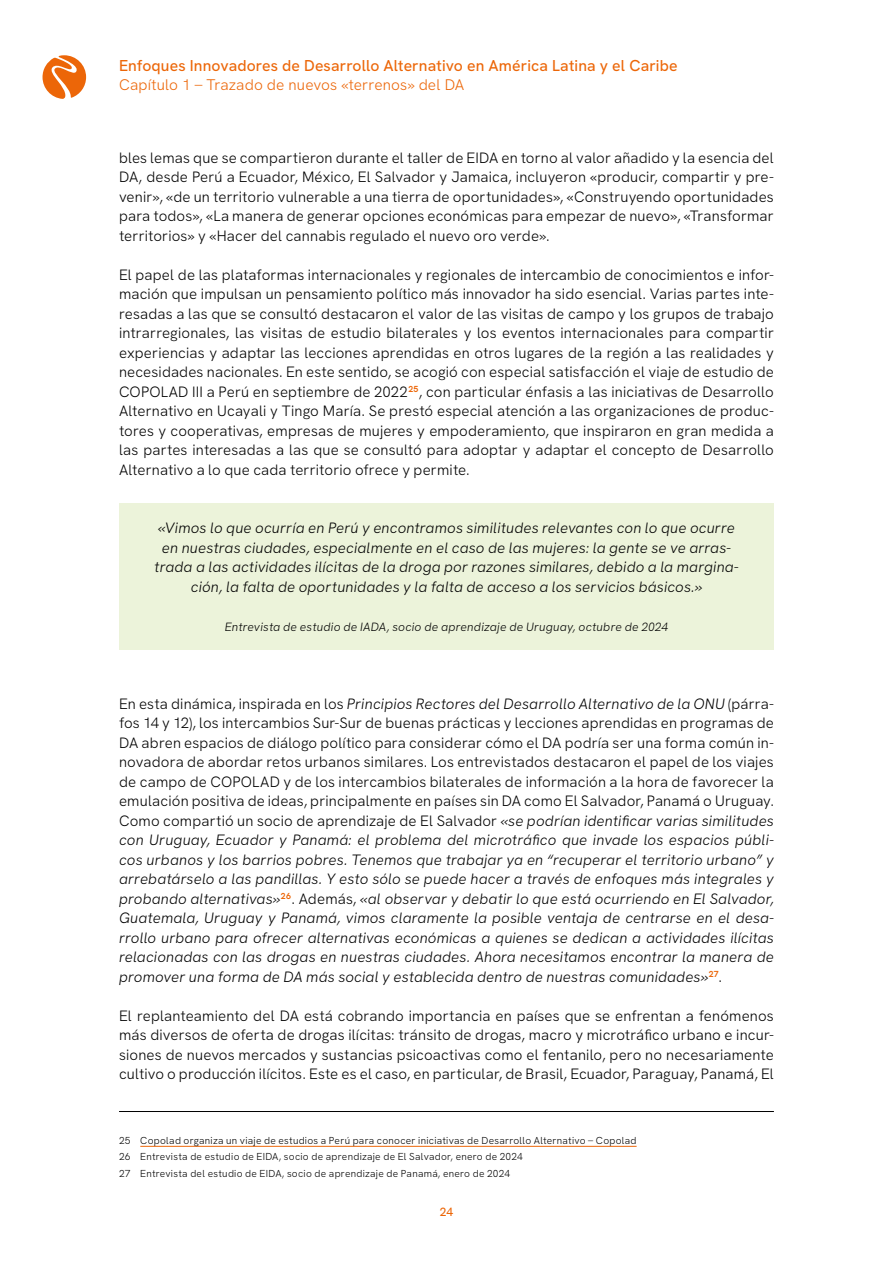
<style>
.page{position:relative;width:893px;height:1263px;background:#fff}
.page>*{position:absolute;margin:0;border:0;box-sizing:border-box;transform-origin:0 0}
.t1{font:500 15.75px "HK Grotesk Pro";letter-spacing:.01em;color:#ec6608}
.t2{font:300 15.3px "HK Grotesk Pro";letter-spacing:.01em;color:#ec6608}
.Lauftext{font:300 15px/19.5px "HK Grotesk Pro";letter-spacing:.01em;color:#000;text-align:justify}
.Lauftext-2{font:italic 300 15px/19.5px "HK Grotesk Pro";letter-spacing:.01em;color:#000;text-align:justify}
.Zitat{font:italic 300 15px/19.5px "HK Grotesk Pro";letter-spacing:.01em;color:#000;text-align:center}
.Zitat-Geber{font:italic 300 12px "HK Grotesk Pro";letter-spacing:.015em;color:#000}
.t3{font:500 12px "HK Grotesk Pro";color:#ec6608}
.Fußnote{font:300 10.2px "HK Grotesk Pro";letter-spacing:.025em;color:#000}
.s1{font-style:normal}
</style>
<div class="page">
<svg style="left:43px;top:55px;width:43px;height:44px"></svg>
<div style="left:119px;top:503px;width:655px;height:108px;background:#ecf3da"></div>
<div style="left:119px;top:606px;width:655px;height:44px;background:#ecf3da"></div>
<hr style="left:119px;top:1111px;width:655px;height:1px;background:#000">
<hr style="left:140px;top:1146px;width:497px;height:1px;background:#ec6608">
<p class="t1" style="left:119px;top:54px;width:560px">Enfoques Innovadores de Desarrollo Alternativo en América Latina y el Caribe</p>
<p class="t2" style="left:119px;top:73px;width:347px">Capítulo 1 – Trazado de nuevos «terrenos» del DA</p>
<p class="Lauftext" style="left:119px;top:147px;width:656px">bles lemas que se compartieron durante el taller de EIDA en torno al valor añadido y la esencia del DA, desde Perú a Ecuador, México, El Salvador y Jamaica, incluyeron «producir, compartir y pre&shy;venir», «de un territorio vulnerable a una tierra de oportunidades», «Construyendo oportunidades para todos», «La manera de generar opciones económicas para empezar de nuevo», «Transformar territorios» y «Hacer del cannabis regulado el nuevo oro verde».</p>
<p class="Lauftext" style="left:119px;top:264px;width:656px">El papel de las plataformas internacionales y regionales de intercambio de conocimientos e infor&shy;mación que impulsan un pensamiento político más innovador ha sido esencial. Varias partes inte&shy;resadas a las que se consultó destacaron el valor de las visitas de campo y los grupos de trabajo intrarregionales, las visitas de estudio bilaterales y los eventos internacionales para compartir experiencias y adaptar las lecciones aprendidas en otros lugares de la región a las realidades y necesidades nacionales. En este sentido, se acogió con especial satisfacción el viaje de estudio de COPOLAD III a Perú en septiembre de 2022<sup>25</sup>, con particular énfasis a las iniciativas de Desarrollo Alternativo en Ucayali y Tingo María. Se prestó especial atención a las organizaciones de produc&shy;tores y cooperativas, empresas de mujeres y empoderamiento, que inspiraron en gran medida a las partes interesadas a las que se consultó para adoptar y adaptar el concepto de Desarrollo Alternativo a lo que cada territorio ofrece y permite.</p>
<p class="Zitat" style="left:154px;top:517px;width:586px">«Vimos lo que ocurría en Perú y encontramos similitudes relevantes con lo que ocurre en nuestras ciudades, especialmente en el caso de las mujeres: la gente se ve arras&shy;trada a las actividades ilícitas de la droga por razones similares, debido a la margina&shy;ción, la falta de oportunidades y la falta de acceso a los servicios básicos.»</p>
<p class="Zitat-Geber" style="left:225px;top:617px;width:445px">Entrevista de estudio de IADA, socio de aprendizaje de Uruguay, octubre de 2024</p>
<p class="Lauftext-2" style="left:119px;top:693px;width:656px"><span class="s1">En esta dinámica, inspirada en los</span> Principios Rectores del Desarrollo Alternativo de la ONU <span class="s1">(párra&shy;fos 14 y 12), los intercambios Sur-Sur de buenas prácticas y lecciones aprendidas en programas de DA abren espacios de diálogo político para considerar cómo el DA podría ser una forma común in&shy;novadora de abordar retos urbanos similares. Los entrevistados destacaron el papel de los viajes de campo de COPOLAD y de los intercambios bilaterales de información a la hora de favorecer la emulación positiva de ideas, principalmente en países sin DA como El Salvador, Panamá o Uruguay.<br>Como compartió un socio de aprendizaje de El Salvador</span> «se podrían identificar varias similitudes con Uruguay, Ecuador y Panamá: el problema del microtráfico que invade los espacios públi&shy;cos urbanos y los barrios pobres. Tenemos que trabajar ya en “recuperar el territorio urbano” y arrebatárselo a las pandillas. Y esto sólo se puede hacer a través de enfoques más integrales y probando alternativas»<sup>26</sup><span class="s1">. Además,</span> «al observar y debatir lo que está ocurriendo en El Salvador, Guatemala, Uruguay y Panamá, vimos claramente la posible ventaja de centrarse en el desa&shy;rrollo urbano para ofrecer alternativas económicas a quienes se dedican a actividades ilícitas relacionadas con las drogas en nuestras ciudades. Ahora necesitamos encontrar la manera de promover una forma de DA más social y establecida dentro de nuestras comunidades»<sup>27</sup><span class="s1">.</span></p>
<p class="Lauftext" style="left:119px;top:1005px;width:656px">El replanteamiento del DA está cobrando importancia en países que se enfrentan a fenómenos más diversos de oferta de drogas ilícitas: tránsito de drogas, macro y microtráfico urbano e incur&shy;siones de nuevos mercados y sustancias psicoactivas como el fentanilo, pero no necesariamente cultivo o producción ilícitos. Este es el caso, en particular, de Brasil, Ecuador, Paraguay, Panamá, El</p>
<p class="Fußnote" style="left:119px;top:1133px;width:519px">25 Copolad organiza un viaje de estudios a Perú para conocer iniciativas de Desarrollo Alternativo – Copolad</p>
<p class="Fußnote" style="left:119px;top:1149px;width:405px">26 Entrevista de estudio de EIDA, socio de aprendizaje de El Salvador, enero de 2024</p>
<p class="Fußnote" style="left:119px;top:1166px;width:393px">27 Entrevista del estudio de EIDA, socio de aprendizaje de Panamá, enero de 2024</p>
<p class="t3" style="left:440px;top:1202px;width:15px">24</p>
</div>
